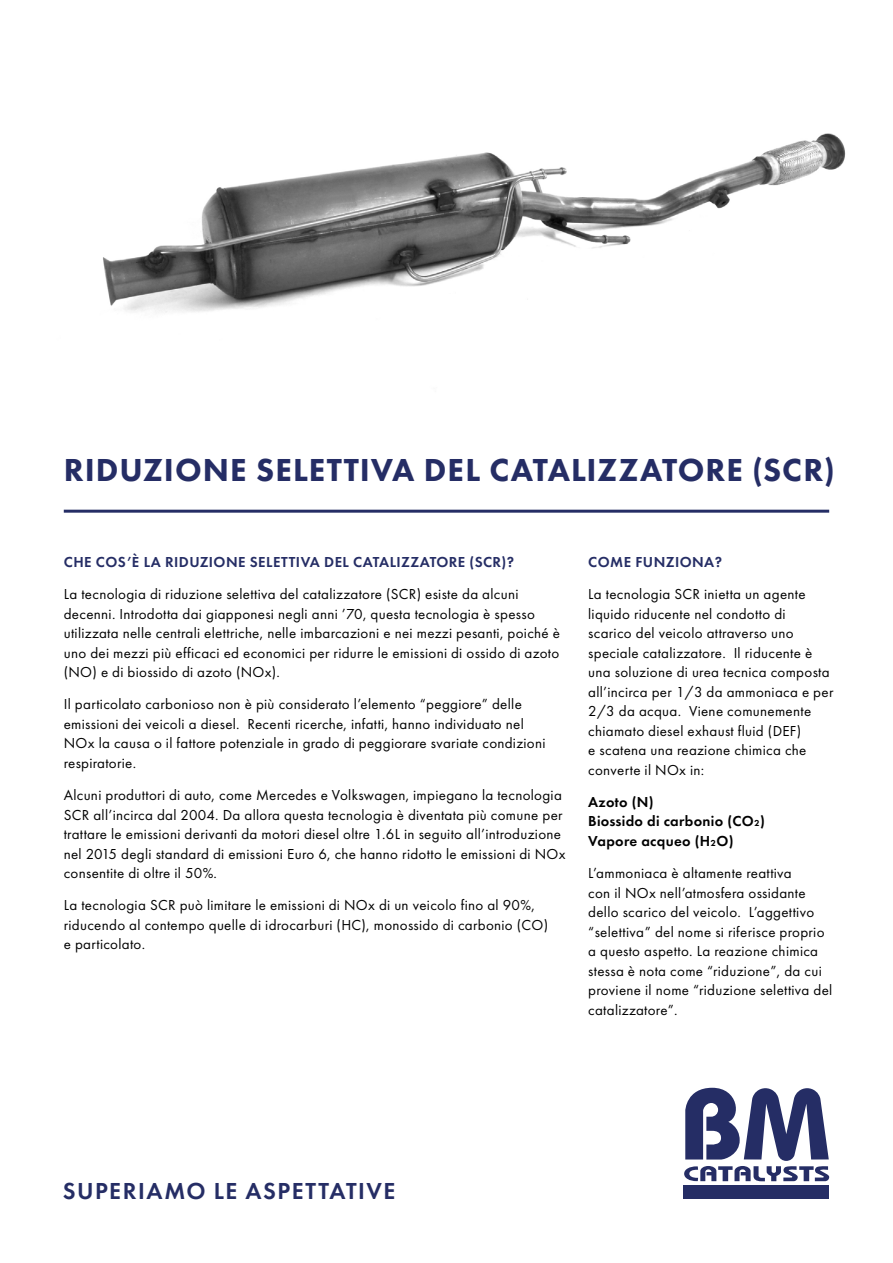
<style>
.page{position:relative;width:893px;height:1263px;background:#fff}
.page>*{position:absolute;margin:0;border:0;box-sizing:border-box;transform-origin:0 0}
.t1{font:800 33px "Futura PT";letter-spacing:.03em;color:#252d65}
.t2{font:600 24px "Futura PT";letter-spacing:.06em;color:#252d65}
.t3{font:15px/19.5px "Futura PT";letter-spacing:.02em;color:#000}
.t4{font:600 15px "Futura PT";letter-spacing:.03em;color:#252d65}
.t5{font:600 15px/19.5px "Futura PT";letter-spacing:.02em;color:#000}
</style>
<div class="page">
<img style="left:63px;top:133px;width:783px;height:380px">
<hr style="left:64px;top:510px;width:765px;height:3px;background:#252d65">
<svg style="left:684px;top:1088px;width:145px;height:93px"></svg>
<div style="left:684px;top:1185px;width:145px;height:14px;background:#252d65"></div>
<h1 class="t1" style="left:64px;top:449px;width:772px">RIDUZIONE SELETTIVA DEL CATALIZZATORE (SCR)</h1>
<p class="t4" style="left:64px;top:552px;width:452px">CHE COS’È LA RIDUZIONE SELETTIVA DEL CATALIZZATORE (SCR)?</p>
<p class="t3" style="left:64px;top:584px;width:498px">La tecnologia di riduzione selettiva del catalizzatore (SCR) esiste da alcuni decenni. Introdotta dai giapponesi negli anni ’70, questa tecnologia è spesso utilizzata nelle centrali elettriche, nelle imbarcazioni e nei mezzi pesanti, poiché è uno dei mezzi più efficaci ed economici per ridurre le emissioni di ossido di azoto (NO) e di biossido di azoto (NOx).</p>
<p class="t3" style="left:64px;top:694px;width:483px">Il particolato carbonioso non è più considerato l’elemento “peggiore” delle emissioni dei veicoli a diesel. Recenti ricerche, infatti, hanno individuato nel NOx la causa o il fattore potenziale in grado di peggiorare svariate condizioni respiratorie.</p>
<p class="t3" style="left:64px;top:785px;width:503px">Alcuni produttori di auto, come Mercedes e Volkswagen, impiegano la tecnologia SCR all’incirca dal 2004. Da allora questa tecnologia è diventata più comune per trattare le emissioni derivanti da motori diesel oltre 1.6L in seguito all’introduzione nel 2015 degli standard di emissioni Euro 6, che hanno ridotto le emissioni di NOx consentite di oltre il 50%.</p>
<p class="t3" style="left:64px;top:895px;width:486px">La tecnologia SCR può limitare le emissioni di NOx di un veicolo fino al 90%, riducendo al contempo quelle di idrocarburi (HC), monossido di carbonio (CO) e particolato.</p>
<p class="t4" style="left:588px;top:552px;width:135px">COME FUNZIONA?</p>
<p class="t3" style="left:588px;top:584px;width:247px">La tecnologia SCR inietta un agente liquido riducente nel condotto di<br>scarico del veicolo attraverso uno speciale catalizzatore. Il riducente è una soluzione di urea tecnica composta all’incirca per 1/3 da ammoniaca e per 2/3 da acqua. Viene comunemente chiamato diesel exhaust fluid (DEF)<br>e scatena una reazione chimica che converte il NOx in:</p>
<p class="t5" style="left:588px;top:792px;width:178px">Azoto (N)<br>Biossido di carbonio (CO₂)<br>Vapore acqueo (H₂O)</p>
<p class="t3" style="left:588px;top:863px;width:246px">L’ammoniaca è altamente reattiva<br>con il NOx nell’atmosfera ossidante dello scarico del veicolo. L’aggettivo “selettiva” del nome si riferisce proprio a questo aspetto. La reazione chimica stessa è nota come “riduzione”, da cui proviene il nome “riduzione selettiva del catalizzatore”.</p>
<h2 class="t2" style="left:63px;top:1176px;width:334px">SUPERIAMO LE ASPETTATIVE</h2>
</div>
